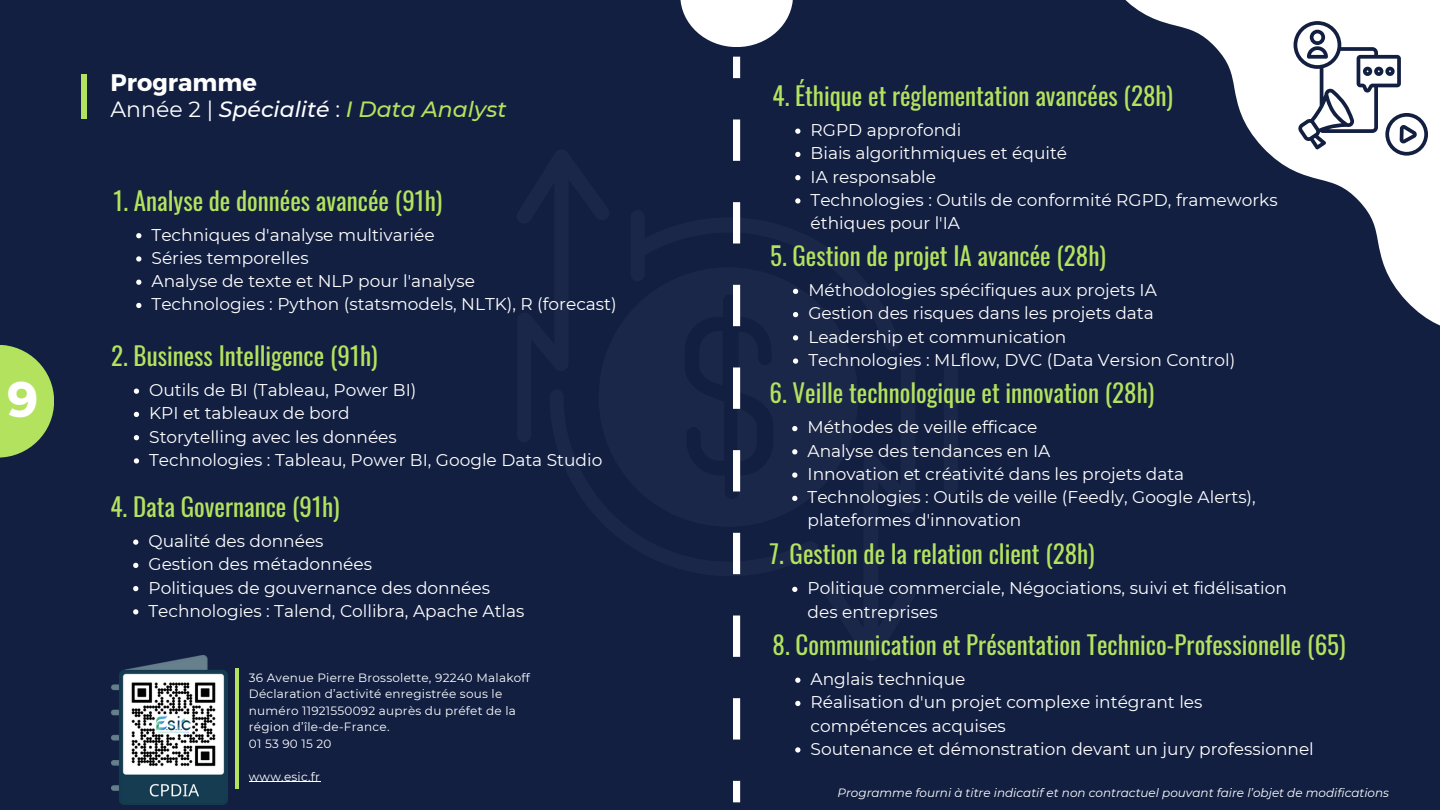
<style>
.page{position:relative;width:1440px;height:810px;background:#121f41}
.page>*{position:absolute;margin:0;border:0;box-sizing:border-box;transform-origin:0 0}
.t1{font:700 50px "Montserrat";color:#fff}
.t2{font:25px "Oswald";color:#b3e35e}
.t3{font:700 24px "Montserrat";color:#fff}
.t4{font:italic 500 22px "Montserrat";color:#b3e35e}
.t5{font:17px/23.2px "Montserrat";color:#fff}
.t6{font:12px/16.5px "Montserrat";letter-spacing:.02em;color:#fff}
.t7{font:italic 12px "Montserrat";color:#fff}
.s1{font-weight:400;font-style:normal;color:#fff}
.s2{color:#fff}
</style>
<div class="page">
<div style="left:81px;top:75px;width:6px;height:44px;background:#b3e35e"></div>
<svg style="left:1125px;top:0;width:315px;height:326px"></svg>
<svg style="left:680px;top:0;width:113px;height:47px;fill:#fff"></svg>
<svg style="left:1294px;top:21px;width:134px;height:134px"></svg>
<div style="left:944px;top:363px;width:14px;height:131px;background:#1b2748;border-radius:7px"></div>
<svg style="left:0;top:345px;width:54px;height:113px;fill:#b3e35e"></svg>
<svg style="left:136px;top:233px;width:5px;height:5px"></svg>
<svg style="left:136px;top:256px;width:5px;height:6px"></svg>
<svg style="left:136px;top:280px;width:5px;height:5px"></svg>
<svg style="left:136px;top:303px;width:5px;height:5px"></svg>
<hr style="left:235px;top:668px;width:4px;height:120px;background:#b3e35e">
<hr style="left:249px;top:781px;width:71px;height:1px;background:#fff">
<svg style="left:134px;top:389px;width:5px;height:5px"></svg>
<svg style="left:134px;top:412px;width:5px;height:5px"></svg>
<svg style="left:134px;top:435px;width:5px;height:5px"></svg>
<svg style="left:134px;top:458px;width:5px;height:6px"></svg>
<svg style="left:133px;top:540px;width:5px;height:5px"></svg>
<svg style="left:133px;top:563px;width:5px;height:5px"></svg>
<svg style="left:133px;top:586px;width:5px;height:5px"></svg>
<svg style="left:133px;top:609px;width:5px;height:6px"></svg>
<svg style="left:733px;top:57px;width:68px;height:745px"></svg>
<img style="left:111px;top:656px;width:116px;height:149px">
<p class="t1" style="left:7px;top:367px;width:33px">9</p>
<p class="t3" style="left:111px;top:67px;width:148px">Programme</p>
<p class="t4" style="left:111px;top:95px;width:397px"><span class="s1">Année 2 |</span> <span class="s2">Spécialité</span> <span class="s1">:</span> I Data Analyst</p>
<h1 class="t2" style="left:114px;top:181px;width:330px">1. Analyse de données avancée (91h)</h1>
<h2 class="t5" style="left:152px;top:223px;width:285px">Techniques d'analyse multivariée</h2>
<p class="t5" style="left:152px;top:246px;width:159px">Séries temporelles</p>
<p class="t5" style="left:152px;top:269px;width:325px">Analyse de texte et NLP pour l'analyse</p>
<p class="t5" style="left:152px;top:293px;width:467px">Technologies : Python (statsmodels, NLTK), R (forecast)</p>
<p class="t2" style="left:111px;top:336px;width:268px">2. Business Intelligence (91h)</p>
<p class="t5" style="left:149px;top:378px;width:269px">Outils de BI (Tableau, Power BI)</p>
<p class="t5" style="left:149px;top:402px;width:202px">KPI et tableaux de bord</p>
<p class="t5" style="left:149px;top:425px;width:249px">Storytelling avec les données</p>
<h2 class="t5" style="left:149px;top:448px;width:455px">Technologies : Tableau, Power BI, Google Data Studio</h2>
<p class="t2" style="left:111px;top:487px;width:231px">4. Data Governance (91h)</p>
<p class="t5" style="left:149px;top:529px;width:177px">Qualité des données</p>
<p class="t5" style="left:149px;top:553px;width:225px">Gestion des métadonnées</p>
<p class="t5" style="left:149px;top:576px;width:343px">Politiques de gouvernance des données</p>
<h2 class="t5" style="left:149px;top:599px;width:377px">Technologies : Talend, Collibra, Apache Atlas</h2>
<p class="t6" style="left:249px;top:669px;width:283px">36 Avenue Pierre Brossolette, 92240 Malakoff</p>
<h3 class="t6" style="left:249px;top:685px;width:269px">Déclaration d’activité enregistrée sous le numéro 11921550092 auprès du préfet de la région d’île-de-France.</h3>
<p class="t6" style="left:249px;top:735px;width:84px">01 53 90 15 20</p>
<h2 class="t6" style="left:249px;top:768px;width:73px">www.esic.fr</h2>
<p class="t2" style="left:773px;top:76px;width:402px">4. Éthique et réglementation avancées (28h)</p>
<p class="t5" style="left:811px;top:118px;width:152px">RGPD approfondi</p>
<p class="t5" style="left:811px;top:142px;width:258px">Biais algorithmiques et équité</p>
<p class="t5" style="left:811px;top:165px;width:127px">IA responsable</p>
<h2 class="t5" style="left:811px;top:188px;width:469px">Technologies : Outils de conformité RGPD, frameworks éthiques pour l'IA</h2>
<p class="t2" style="left:770px;top:236px;width:337px">5. Gestion de projet IA avancée (28h)</p>
<p class="t5" style="left:808px;top:279px;width:350px">Méthodologies spécifiques aux projets IA</p>
<p class="t5" style="left:808px;top:302px;width:347px">Gestion des risques dans les projets data</p>
<p class="t5" style="left:808px;top:325px;width:259px">Leadership et communication</p>
<h2 class="t5" style="left:808px;top:348px;width:428px">Technologies : MLflow, DVC (Data Version Control)</h2>
<p class="t2" style="left:770px;top:374px;width:386px">6. Veille technologique et innovation (28h)</p>
<p class="t5" style="left:808px;top:416px;width:232px">Méthodes de veille efficace</p>
<p class="t5" style="left:808px;top:439px;width:244px">Analyse des tendances en IA</p>
<p class="t5" style="left:808px;top:462px;width:378px">Innovation et créativité dans les projets data</p>
<h2 class="t5" style="left:808px;top:486px;width:450px">Technologies : Outils de veille (Feedly, Google Alerts), plateformes d'innovation</h2>
<p class="t2" style="left:770px;top:534px;width:327px">7. Gestion de la relation client (28h)</p>
<h2 class="t5" style="left:808px;top:577px;width:481px">Politique commerciale, Négociations, suivi et fidélisation des entreprises</h2>
<p class="t2" style="left:773px;top:625px;width:575px">8. Communication et Présentation Technico-Professionelle (65)</p>
<p class="t5" style="left:811px;top:667px;width:156px">Anglais technique</p>
<p class="t5" style="left:811px;top:691px;width:393px">Réalisation d'un projet complexe intégrant les compétences acquises</p>
<p class="t5" style="left:811px;top:737px;width:505px">Soutenance et démonstration devant un jury professionnel</p>
<p class="t7" style="left:838px;top:785px;width:553px">Programme fourni à titre indicatif et non contractuel pouvant faire l’objet de modifications</p>
</div>
